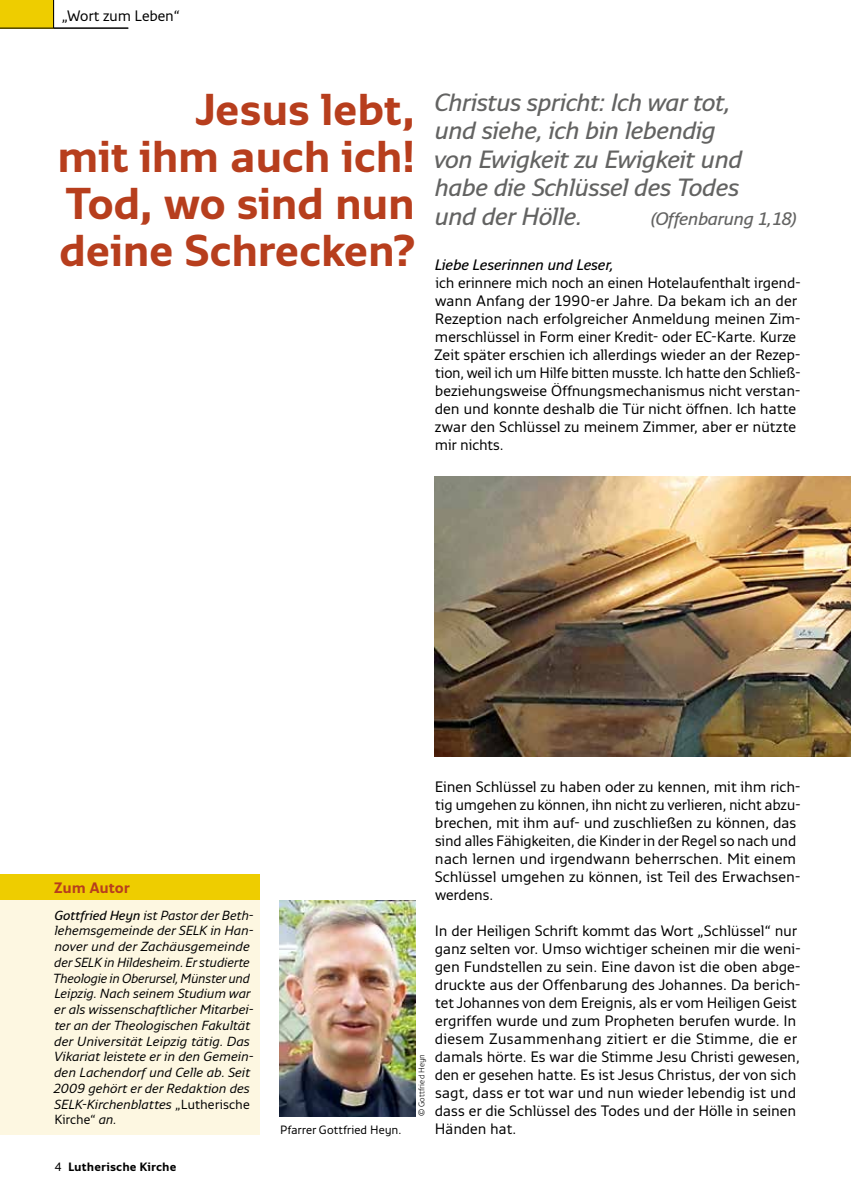
<style>
.page{position:relative;width:851px;height:1191px;background:#fff}
.page>*{position:absolute;margin:0;border:0;box-sizing:border-box;transform-origin:0 0}
.t1{font:700 44.25px/47.2px "Monitor";letter-spacing:-.02em;color:#b73e1d;text-align:justify}
.t2{font:italic 600 24.75px/28.5px "Monitor";letter-spacing:-.02em;color:#636362}
.t3{font:italic 600 18px "Monitor";letter-spacing:-.025em;color:#636362}
.t4{font:15px/18px "Monitor";letter-spacing:-.01em;color:#000}
.t5{font:italic 600 15px "Monitor";letter-spacing:-.015em;color:#000}
.t6{font:700 15px "Monitor";color:#b73e1d}
.t7{font:italic 13.2px/15.8px "Monitor";letter-spacing:-.01em;color:#000}
.t8{font:12px "Monitor";color:#000}
.t9{font:700 12px "Monitor";color:#000}
.t10{font:300 8.25px "Monitor";letter-spacing:.015em;color:#000}
.s1{font-weight:600}
.s2{font-style:normal}
.s3{font-weight:400}
</style>
<div class="page">
<div style="left:0;top:0;width:54px;height:28px;background:#eecd00"></div>
<hr style="left:0;top:28px;width:128px;height:1px;background:#000">
<svg style="left:53px;top:0;width:1px;height:28px"></svg>
<img style="left:279px;top:900px;width:136px;height:216px">
<div style="left:0;top:890px;width:259px;height:244px;background:#fdf7e1"></div>
<div style="left:0;top:874px;width:259px;height:26px;background:#eecd00"></div>
<img style="left:434px;top:476px;width:416px;height:280px">
<p class="t4" style="left:62px;top:6px;width:119px">„Wort zum Leben“</p>
<h1 class="t1" style="left:57px;top:84px;width:360px;text-indent:139px">Jesus lebt, mit ihm auch ich!<br>Tod, wo sind nun deine Schrecken?</h1>
<h2 class="t2" style="left:434px;top:87px;width:309px">Christus spricht: Ich war tot, und siehe, ich bin lebendig von Ewigkeit zu Ewigkeit und habe die Schlüssel des Todes und der Hölle.</h2>
<p class="t3" style="left:650px;top:207px;width:148px">(Offenbarung 1,18)</p>
<p class="t5" style="left:434px;top:255px;width:180px">Liebe Leserinnen und Leser,</p>
<p class="t4" style="left:434px;top:273px;width:368px">ich erinnere mich noch an einen Hotelaufenthalt irgend&shy;wann Anfang der 1990-er Jahre. Da bekam ich an der Rezeption nach erfolgreicher Anmeldung meinen Zim&shy;merschlüssel in Form einer Kredit- oder EC-Karte. Kurze Zeit später erschien ich allerdings wieder an der Rezep&shy;tion, weil ich um Hilfe bitten musste. Ich hatte den Schließ&shy;beziehungsweise Öffnungsmechanismus nicht verstan&shy;den und konnte deshalb die Tür nicht öffnen. Ich hatte zwar den Schlüssel zu meinem Zimmer, aber er nützte mir nichts.</p>
<p class="t6" style="left:54px;top:878px;width:77px">Zum Autor</p>
<p class="t7" style="left:53px;top:906px;width:202px"><span class="s1">Gottfried Heyn</span> ist Pastor der Beth&shy;lehemsgemeinde der SELK in Han&shy;nover und der Zachäusgemeinde der SELK in Hildesheim. Er studierte<br>Theologie in Oberursel, Münster und<br>Leipzig. Nach seinem Studium war er als wissenschaftlicher Mitarbei&shy;ter an der Theologischen Fakultät der Universität Leipzig tätig. Das<br>Vikariat leistete er in den Gemein&shy;den Lachendorf und Celle ab. Seit<br>2009 gehört er der Redaktion des<br>SELK-Kirchenblattes <span class="s2">„Lutherische<br>Kirche“</span> an.</p>
<p class="t9" style="left:54px;top:1159px;width:124px"><span class="s3">4</span> Lutherische Kirche</p>
<p class="t8" style="left:280px;top:1122px;width:123px">Pfarrer Gottfried Heyn.</p>
<p class="t10" style="left:416px;top:1116px;width:64px;rotate:-90deg">© Gottfried Heyn</p>
<p class="t4" style="left:434px;top:777px;width:367px">Einen Schlüssel zu haben oder zu kennen, mit ihm rich&shy;tig umgehen zu können, ihn nicht zu verlieren, nicht abzu&shy;brechen, mit ihm auf- und zuschließen zu können, das sind alles Fähigkeiten, die Kinder in der Regel so nach und nach lernen und irgendwann beherrschen. Mit einem Schlüssel umgehen zu können, ist Teil des Erwachsen&shy;werdens.</p>
<p class="t4" style="left:434px;top:921px;width:367px">In der Heiligen Schrift kommt das Wort „Schlüssel“ nur ganz selten vor. Umso wichtiger scheinen mir die weni&shy;gen Fundstellen zu sein. Eine davon ist die oben abge&shy;druckte aus der Offenbarung des Johannes. Da berich&shy;tet Johannes von dem Ereignis, als er vom Heiligen Geist ergriffen wurde und zum Propheten berufen wurde. In diesem Zusammenhang zitiert er die Stimme, die er damals hörte. Es war die Stimme Jesu Christi gewesen, den er gesehen hatte. Es ist Jesus Christus, der von sich sagt, dass er tot war und nun wieder lebendig ist und dass er die Schlüssel des Todes und der Hölle in seinen Händen hat.</p>
</div>
